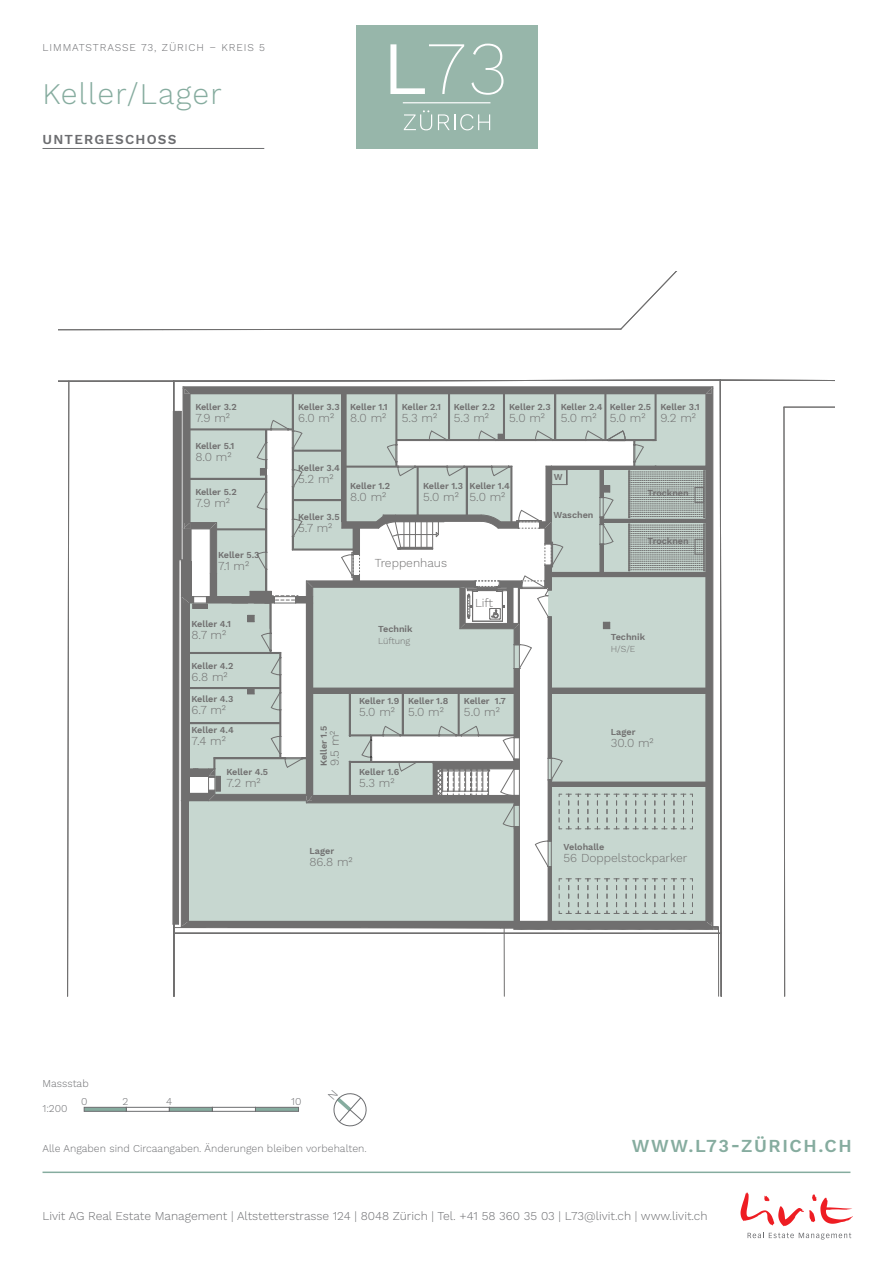
<style>
.page{position:relative;width:893px;height:1263px;background:#fff}
.page>*{position:absolute;margin:0;border:0;box-sizing:border-box;transform-origin:0 0}
.t1{font:300 30px "Work Sans";letter-spacing:.04em;color:#86ac9f}
.t2{font:600 18px "Work Sans";letter-spacing:.09em;color:#86ac9f}
.t3{font:600 13.5px "Work Sans";letter-spacing:.09em;color:#6c6d70}
.t4{font:300 12px "Work Sans";color:#706f6f}
.t5{font:300 12px "Work Sans";color:#6c6d70}
.t6{font:300 10.5px "Work Sans";color:#6c6d70}
.t7{font:300 10.5px "Work Sans";letter-spacing:.09em;color:#6c6d70}
.t8{font:600 9px "Work Sans";color:#706f6f}
.t9{font:300 9px "Work Sans";color:#706f6f}
</style>
<div class="page">
<svg style="left:59px;top:271px;width:618px;height:59px"></svg>
<svg style="left:67px;top:382px;width:2px;height:615px"></svg>
<hr style="left:59px;top:381px;width:115px;height:1px;background:#706f6f">
<svg style="left:173px;top:380px;width:661px;height:617px"></svg>
<hr style="left:43px;top:148px;width:221px;height:1px;background:#6c6d70">
<svg style="left:740px;top:1192px;width:113px;height:34px"></svg>
<svg style="left:748px;top:1232px;width:103px;height:7px"></svg>
<hr style="left:43px;top:1171px;width:807px;height:2px;background:#86ac9f">
<div style="left:126px;top:1107px;width:44px;height:4px;border:1px solid #6c6d70"></div>
<svg style="left:169px;top:1107px;width:43px;height:4px"></svg>
<div style="left:212px;top:1107px;width:44px;height:4px;border:1px solid #6c6d70"></div>
<svg style="left:255px;top:1107px;width:44px;height:4px"></svg>
<svg style="left:84px;top:1107px;width:42px;height:4px"></svg>
<div style="left:356px;top:25px;width:182px;height:124px;background:#97b6aa"></div>
<svg style="left:404px;top:110px;width:28px;height:20px"></svg>
<svg style="left:438px;top:114px;width:52px;height:16px"></svg>
<svg style="left:390px;top:44px;width:74px;height:50px"></svg>
<svg style="left:471px;top:44px;width:32px;height:51px"></svg>
<hr style="left:403px;top:102px;width:87px;height:1px;background:#fff">
<svg style="left:333px;top:1093px;width:34px;height:34px"></svg>
<p class="t7" style="left:43px;top:41px;width:224px">LIMMATSTRASSE 73, ZÜRICH – KREIS 5</p>
<h1 class="t1" style="left:43px;top:76px;width:181px">Keller/Lager</h1>
<h3 class="t3" style="left:43px;top:131px;width:135px">UNTERGESCHOSS</h3>
<p class="t8" style="left:195px;top:401px;width:43px">Keller 3.2</p>
<h3 class="t4" style="left:195px;top:410px;width:36px">7.9 m²</h3>
<p class="t8" style="left:195px;top:441px;width:41px">Keller 5.1</p>
<h3 class="t4" style="left:195px;top:450px;width:38px">8.0 m²</h3>
<p class="t8" style="left:195px;top:487px;width:43px">Keller 5.2</p>
<h3 class="t4" style="left:195px;top:496px;width:36px">7.9 m²</h3>
<p class="t8" style="left:218px;top:549px;width:43px">Keller 5.3</p>
<h3 class="t4" style="left:218px;top:558px;width:33px">7.1 m²</h3>
<p class="t8" style="left:192px;top:618px;width:41px">Keller 4.1</p>
<h3 class="t4" style="left:192px;top:627px;width:36px">8.7 m²</h3>
<p class="t8" style="left:192px;top:660px;width:43px">Keller 4.2</p>
<h3 class="t4" style="left:192px;top:669px;width:38px">6.8 m²</h3>
<p class="t8" style="left:192px;top:693px;width:43px">Keller 4.3</p>
<h3 class="t4" style="left:192px;top:703px;width:36px">6.7 m²</h3>
<p class="t8" style="left:192px;top:725px;width:44px">Keller 4.4</p>
<h3 class="t4" style="left:192px;top:734px;width:36px">7.4 m²</h3>
<p class="t8" style="left:226px;top:767px;width:43px">Keller 4.5</p>
<h3 class="t4" style="left:226px;top:776px;width:36px">7.2 m²</h3>
<p class="t8" style="left:298px;top:401px;width:43px">Keller 3.3</p>
<h3 class="t4" style="left:298px;top:410px;width:38px">6.0 m²</h3>
<p class="t8" style="left:350px;top:401px;width:39px">Keller 1.1</p>
<h3 class="t4" style="left:350px;top:410px;width:38px">8.0 m²</h3>
<p class="t8" style="left:402px;top:401px;width:41px">Keller 2.1</p>
<h3 class="t4" style="left:402px;top:410px;width:37px">5.3 m²</h3>
<p class="t8" style="left:454px;top:401px;width:43px">Keller 2.2</p>
<h3 class="t4" style="left:454px;top:410px;width:37px">5.3 m²</h3>
<p class="t8" style="left:509px;top:401px;width:43px">Keller 2.3</p>
<h3 class="t4" style="left:509px;top:410px;width:37px">5.0 m²</h3>
<p class="t8" style="left:561px;top:401px;width:43px">Keller 2.4</p>
<h3 class="t4" style="left:561px;top:410px;width:37px">5.0 m²</h3>
<p class="t8" style="left:610px;top:401px;width:43px">Keller 2.5</p>
<h3 class="t4" style="left:610px;top:410px;width:37px">5.0 m²</h3>
<p class="t8" style="left:660px;top:401px;width:41px">Keller 3.1</p>
<h3 class="t4" style="left:660px;top:410px;width:37px">9.2 m²</h3>
<p class="t8" style="left:298px;top:463px;width:43px">Keller 3.4</p>
<h3 class="t4" style="left:298px;top:472px;width:37px">5.2 m²</h3>
<p class="t8" style="left:298px;top:512px;width:43px">Keller 3.5</p>
<h3 class="t4" style="left:298px;top:521px;width:36px">5.7 m²</h3>
<p class="t8" style="left:350px;top:481px;width:41px">Keller 1.2</p>
<h3 class="t4" style="left:350px;top:490px;width:38px">8.0 m²</h3>
<p class="t8" style="left:423px;top:481px;width:41px">Keller 1.3</p>
<h3 class="t4" style="left:423px;top:490px;width:37px">5.0 m²</h3>
<p class="t8" style="left:470px;top:481px;width:42px">Keller 1.4</p>
<h3 class="t4" style="left:470px;top:490px;width:37px">5.0 m²</h3>
<h3 class="t4" style="left:375px;top:556px;width:74px">Treppenhaus</h3>
<p class="t8" style="left:378px;top:624px;width:36px">Technik</p>
<p class="t9" style="left:378px;top:636px;width:33px">Lüftung</p>
<h3 class="t4" style="left:475px;top:595px;width:19px">Lift</h3>
<p class="t8" style="left:554px;top:472px;width:10px">W</p>
<p class="t8" style="left:554px;top:510px;width:41px">Waschen</p>
<p class="t8" style="left:648px;top:488px;width:43px">Trocknen</p>
<p class="t8" style="left:648px;top:535px;width:43px">Trocknen</p>
<p class="t8" style="left:611px;top:631px;width:36px">Technik</p>
<p class="t9" style="left:611px;top:643px;width:26px">H/S/E</p>
<p class="t8" style="left:319px;top:766px;width:41px;rotate:-90deg">Keller 1.5</p>
<h3 class="t4" style="left:328px;top:766px;width:37px;rotate:-90deg">9.5 m²</h3>
<p class="t8" style="left:359px;top:696px;width:42px">Keller 1.9</p>
<h3 class="t4" style="left:359px;top:705px;width:37px">5.0 m²</h3>
<p class="t8" style="left:408px;top:696px;width:42px">Keller 1.8</p>
<h3 class="t4" style="left:408px;top:705px;width:37px">5.0 m²</h3>
<p class="t8" style="left:464px;top:696px;width:44px">Keller 1.7</p>
<h3 class="t4" style="left:464px;top:705px;width:37px">5.0 m²</h3>
<p class="t8" style="left:359px;top:767px;width:42px">Keller 1.6</p>
<h3 class="t4" style="left:359px;top:776px;width:37px">5.3 m²</h3>
<p class="t8" style="left:611px;top:727px;width:26px">Lager</p>
<h3 class="t4" style="left:611px;top:736px;width:44px">30.0 m²</h3>
<p class="t8" style="left:310px;top:845px;width:26px">Lager</p>
<h3 class="t4" style="left:310px;top:854px;width:45px">86.8 m²</h3>
<p class="t8" style="left:564px;top:841px;width:42px">Velohalle</p>
<h3 class="t4" style="left:564px;top:850px;width:125px">56 Doppelstockparker</h3>
<p class="t6" style="left:43px;top:1077px;width:48px">Massstab</p>
<p class="t6" style="left:43px;top:1102px;width:27px">1:200</p>
<p class="t6" style="left:123px;top:1095px;width:7px">2</p>
<p class="t6" style="left:166px;top:1095px;width:8px">4</p>
<p class="t6" style="left:81px;top:1095px;width:8px">0</p>
<p class="t6" style="left:291px;top:1095px;width:12px">10</p>
<p class="t6" style="left:43px;top:1143px;width:326px">Alle Angaben sind Circaangaben. Änderungen bleiben vorbehalten.</p>
<h2 class="t2" style="left:632px;top:1136px;width:221px">WWW.L73-ZÜRICH.CH</h2>
<h3 class="t5" style="left:43px;top:1209px;width:667px">Livit AG Real Estate Management | Altstetterstrasse 124 | 8048 Zürich | Tel. +41 58 360 35 03 | L73@livit.ch | www.livit.ch</h3>
</div>
